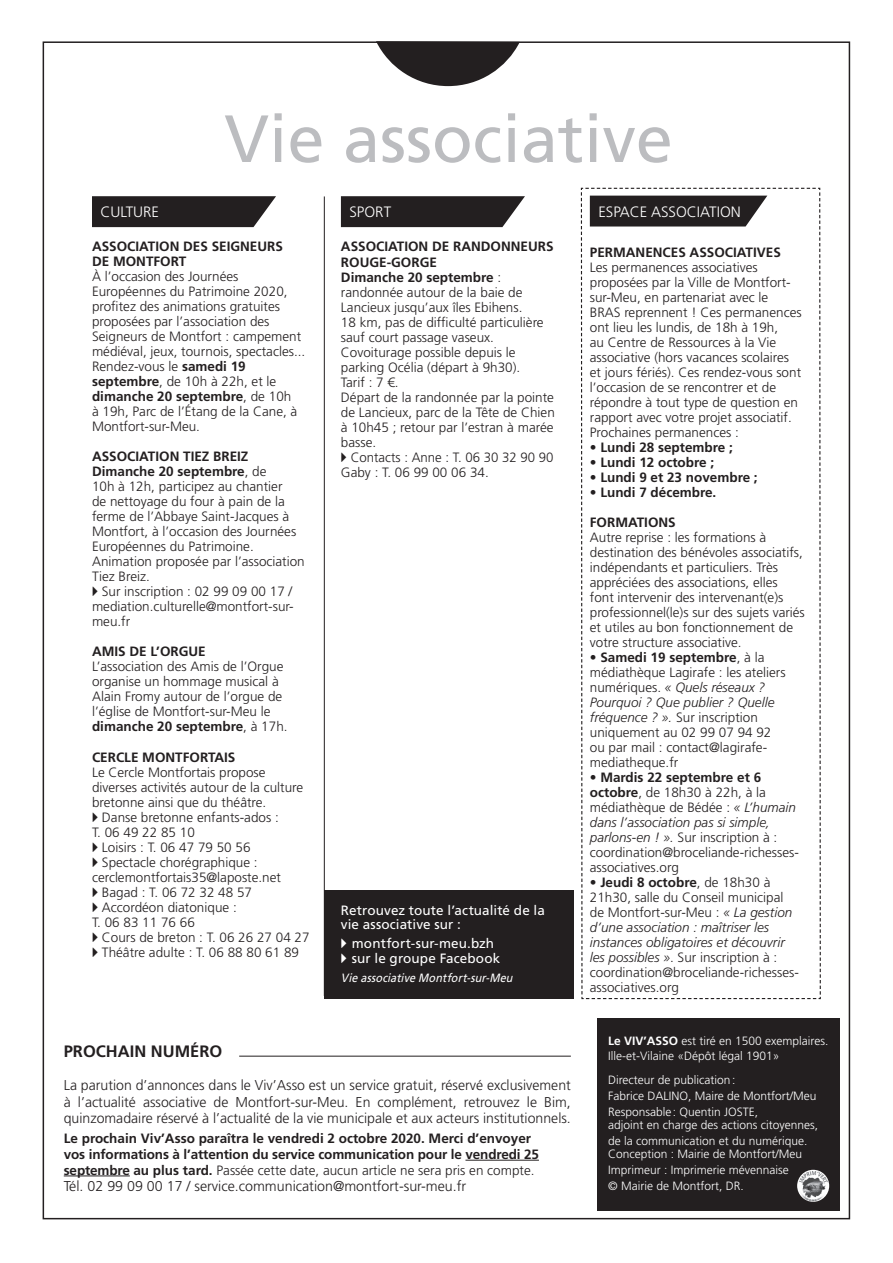
<style>
.page{position:relative;width:893px;height:1263px;background:#fff}
.page>*{position:absolute;margin:0;border:0;box-sizing:border-box;transform-origin:0 0}
.t1{font:66.6px "Frutiger LT Std";color:#bcbdc0}
.t2{font:700 16.5px "Frutiger LT Std";color:#231f20}
.t3{font:300 15px "Frutiger LT Std";color:#fff}
.t4{font:300 14.25px/16.5px "Frutiger LT Std";color:#231f20;text-align:justify}
.t5{font:300 13.5px/15px "Frutiger LT Std";color:#231f20}
.t6{font:700 13.5px/15.8px "Frutiger LT Std";color:#231f20}
.t7{font:13.5px/13.5px "Frutiger LT Std";letter-spacing:.005em;color:#fff}
.t8{font:300 12px/15.6px "Frutiger LT Std";color:#fff}
.t9{font:italic 12px "Frutiger LT Std";color:#fff;scale:.9 1}
.s1{font-weight:700}
.s2{font-family:"Guifxv 2 Transports";font-weight:400}
.s3{font-family:"Guifxv 2 Transports"}
.s4{font-weight:300}
.s5{font-style:italic}
</style>
<div class="page">
<div style="left:324px;top:890px;width:249px;height:108px;background:#231f20"></div>
<svg style="left:376px;top:41px;width:144px;height:45px"></svg>
<hr style="left:324px;top:196px;width:1px;height:800px;background:#231f20">
<hr style="left:465px;top:1160px;width:74px;height:1px;background:#231f20">
<hr style="left:64px;top:1175px;width:66px;height:1px;background:#231f20">
<div style="left:597px;top:1018px;width:243px;height:193px;background:#231f20"></div>
<img style="left:797px;top:1170px;width:32px;height:32px;border-radius:16px">
<hr style="left:239px;top:1056px;width:332px;height:1px;background:#231f20">
<svg style="left:92px;top:196px;width:184px;height:31px;background:#312e2e"></svg>
<svg style="left:341px;top:196px;width:184px;height:31px;background:#312e2f"></svg>
<svg style="left:580px;top:188px;width:241px;height:811px"></svg>
<h1 class="t1" style="left:222px;top:82px;width:450px">Vie associative</h1>
<h1 class="t1" style="left:224px;top:100px;width:450px">Vie associative</h1>
<p class="t3" style="left:101px;top:204px;width:60px">CULTURE</p>
<p class="t6" style="left:92px;top:239px;width:192px;line-height:15px">ASSOCIATION DES SEIGNEURS<br>DE MONTFORT</p>
<p class="t5" style="left:92px;top:269px;width:215px">À l’occasion des Journées<br>Européennes du Patrimoine 2020, profitez des animations gratuites proposées par l’association des<br>Seigneurs de Montfort : campement médiéval, jeux, tournois, spectacles...<br>Rendez-vous le <span class="s1">samedi 19 septembre</span>, de 10h à 22h, et le <span class="s1">dimanche 20 septembre</span>, de 10h<br>à 19h, Parc de l’Étang de la Cane, à<br>Montfort-sur-Meu.</p>
<p class="t5" style="left:92px;top:449px;width:214px"><span class="s1">ASSOCIATION TIEZ BREIZ<br>Dimanche 20 septembre</span>, de<br>10h à 12h, participez au chantier<br>de nettoyage du four à pain de la ferme de l’Abbaye Saint-Jacques à<br>Montfort, à l’occasion des Journées<br>Européennes du Patrimoine.<br>Animation proposée par l’association<br>Tiez Breiz.<br><span class="s2">d</span> Sur inscription : 02 99 09 00 17 / mediation.culturelle@montfort-sur&shy;meu.fr</p>
<p class="t6" style="left:92px;top:643px;width:115px">AMIS DE L’ORGUE</p>
<p class="t5" style="left:92px;top:659px;width:197px">L’association des Amis de l’Orgue organise un hommage musical à<br>Alain Fromy autour de l’orgue de l’église de Montfort-sur-Meu le <span class="s1">dimanche 20 septembre</span>, à 17h.</p>
<p class="t6" style="left:92px;top:750px;width:145px">CERCLE MONTFORTAIS</p>
<p class="t5" style="left:92px;top:765px;width:219px">Le Cercle Montfortais propose diverses activités autour de la culture bretonne ainsi que du théâtre.<br><span class="s2">d</span> Danse bretonne enfants-ados :<br>T. 06 49 22 85 10<br><span class="s2">d</span> Loisirs : T. 06 47 79 50 56<br><span class="s2">d</span> Spectacle chorégraphique : cerclemontfortais35@laposte.net<br><span class="s2">d</span> Bagad : T. 06 72 32 48 57<br><span class="s2">d</span> Accordéon diatonique :<br>T. 06 83 11 76 66<br><span class="s2">d</span> Cours de breton : T. 06 26 27 04 27 <span class="s2">d</span> Théâtre adulte : T. 06 88 80 61 89</p>
<p class="t3" style="left:349px;top:204px;width:43px">SPORT</p>
<p class="t5" style="left:341px;top:240px;width:215px"><span class="s1">ASSOCIATION DE RANDONNEURS<br>ROUGE-GORGE<br>Dimanche 20 septembre</span> : randonnée autour de la baie de<br>Lancieux jusqu’aux îles Ebihens.<br>18 km, pas de difficulté particulière sauf court passage vaseux.<br>Covoiturage possible depuis le parking Océlia (départ à 9h30).<br>Tarif : 7 €.<br>Départ de la randonnée par la pointe de Lancieux, parc de la Tête de Chien à 10h45 ; retour par l’estran à marée basse.<br><span class="s2">d</span> Contacts : Anne : T. 06 30 32 90 90<br>Gaby : T. 06 99 00 06 34.</p>
<p class="t7" style="left:341px;top:904px;width:205px">Retrouvez toute l’actualité de la vie associative sur :</p>
<p class="t7" style="left:341px;top:936px;width:161px;line-height:15px"><span class="s3">d</span> montfort-sur-meu.bzh <span class="s3">d</span> sur le groupe Facebook</p>
<p class="t9" style="left:341px;top:971px;width:195px">Vie associative Montfort-sur-Meu</p>
<p class="t2" style="left:64px;top:1042px;width:160px">PROCHAIN NUMÉRO</p>
<p class="t4" style="left:64px;top:1077px;width:509px">La parution d’annonces dans le Viv’Asso est un service gratuit, réservé exclusivement à l’actualité associative de Montfort-sur-Meu. En complément, retrouvez le Bim, quinzomadaire réservé à l’actualité de la vie municipale et aux acteurs institutionnels.</p>
<p class="t6" style="left:64px;top:1130px;width:477px">Le prochain Viv’Asso paraîtra le vendredi 2 octobre 2020. Merci d’envoyer vos informations à l’attention du service communication pour le vendredi 25 septembre au plus tard. <span class="s4">Passée cette date, aucun article ne sera pris en compte.</span></p>
<p class="t4" style="left:64px;top:1178px;width:404px">Tél. 02 99 09 00 17 / service.communication@montfort-sur-meu.fr</p>
<p class="t3" style="left:598px;top:203px;width:144px">ESPACE ASSOCIATION</p>
<p class="t6" style="left:590px;top:244px;width:192px">PERMANENCES ASSOCIATIVES</p>
<p class="t5" style="left:590px;top:260px;width:213px">Les permanences associatives proposées par la Ville de Montfort&shy;sur-Meu, en partenariat avec le BRAS reprennent ! Ces permanences ont lieu les lundis, de 18h à 19h,<br>au Centre de Ressources à la Vie associative (hors vacances scolaires et jours fériés). Ces rendez-vous sont l’occasion de se rencontrer et de répondre à tout type de question en rapport avec votre projet associatif.<br>Prochaines permanences :</p>
<p class="t6" style="left:590px;top:439px;width:145px">• Lundi 28 septembre ;</p>
<p class="t6" style="left:590px;top:454px;width:126px">• Lundi 12 octobre ;</p>
<p class="t6" style="left:590px;top:469px;width:169px">• Lundi 9 et 23 novembre ;</p>
<p class="t6" style="left:590px;top:484px;width:128px">• Lundi 7 décembre.</p>
<p class="t6" style="left:590px;top:514px;width:87px">FORMATIONS</p>
<p class="t5" style="left:590px;top:530px;width:217px">Autre reprise : les formations à destination des bénévoles associatifs, indépendants et particuliers. Très appréciées des associations, elles font intervenir des intervenant(e)s professionnel(le)s sur des sujets variés et utiles au bon fonctionnement de votre structure associative.</p>
<p class="t5" style="left:590px;top:649px;width:197px">• <span class="s1">Samedi 19 septembre</span>, à la médiathèque Lagirafe : les ateliers numériques. <span class="s5">« Quels réseaux ?<br>Pourquoi ? Que publier ? Quelle fréquence ? ».</span> Sur inscription uniquement au 02 99 07 94 92 ou par mail : contact@lagirafe&shy;mediatheque.fr</p>
<p class="t5" style="left:590px;top:769px;width:211px">• <span class="s1">Mardis 22 septembre et 6 octobre</span>, de 18h30 à 22h, à la médiathèque de Bédée : <span class="s5">« L’humain dans l’association pas si simple, parlons-en ! ».</span> Sur inscription à : coordination@broceliande-richesses&shy;associatives.org</p>
<p class="t5" style="left:590px;top:874px;width:211px">• <span class="s1">Jeudi 8 octobre</span>, de 18h30 à<br>21h30, salle du Conseil municipal de Montfort-sur-Meu : <span class="s5">« La gestion d’une association : maîtriser les instances obligatoires et découvrir les possibles »</span>. Sur inscription à : coordination@broceliande-richesses&shy;associatives.org</p>
<p class="t8" style="left:608px;top:1033px;width:222px"><span class="s1">Le VIV’ASSO</span> est tiré en 1500 exemplaires.<br>Ille-et-Vilaine «Dépôt légal 1901»</p>
<p class="t8" style="left:608px;top:1073px;width:210px">Directeur de publication:<br>Fabrice DALINO, Maire de Montfort/Meu<br>Responsable: Quentin JOSTE,</p>
<p class="t8" style="left:608px;top:1117px;width:212px">adjoint en charge des actions citoyennes, de la communication et du numérique.</p>
<p class="t8" style="left:608px;top:1146px;width:196px">Conception : Mairie de Montfort/Meu<br>Imprimeur : Imprimerie mévennaise<br>© Mairie de Montfort, DR.</p>
</div>
